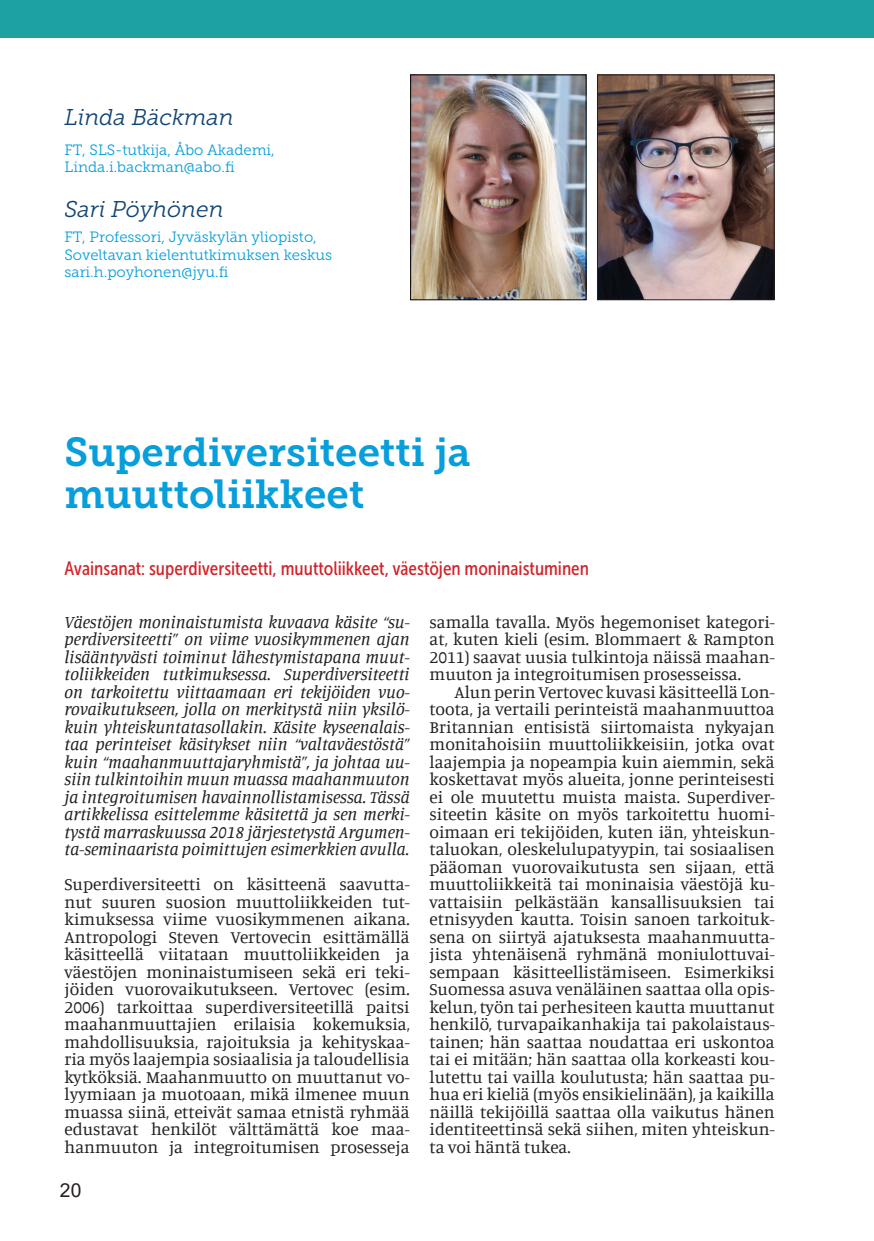
<style>
.page{position:relative;width:874px;height:1241px;background:#fff}
.page>*{position:absolute;margin:0;border:0;box-sizing:border-box;transform-origin:0 0}
.t1{font:40.25px/42px "Museo Slab 700";color:#069edb}
.t2{font:italic 22.75px "Museo Slab 300";color:#114474}
.t3{font:19.25px "Museo Sans Cond 500";color:#d1232a}
.t4{font:19.25px "Arial";color:#231f20}
.t5{font:17.5px/17.5px "Manuale";color:#231f20;text-align:justify}
.t6{font:italic 17.5px/17.5px "Manuale";color:#231f20;text-align:justify}
.t7{font:14.88px/17.5px "Museo Slab 300";color:#069edb}
</style>
<div class="page">
<div style="left:0;top:0;width:873px;height:37px;background:#1ea1a1"></div>
<img style="left:412px;top:76px;width:172px;height:222px">
<div style="left:410px;top:74px;width:176px;height:226px;border:1px solid #000"></div>
<img style="left:598px;top:76px;width:174px;height:222px">
<div style="left:596px;top:74px;width:178px;height:226px;border:1px solid #231f20"></div>
<h2 class="t2" style="left:64px;top:105px;width:171px">Linda Bäckman</h2>
<p class="t7" style="left:64px;top:141px;width:212px">FT, SLS-tutkija, Åbo Akademi,<br>Linda.i.backman@abo.fi</p>
<h2 class="t2" style="left:64px;top:197px;width:160px">Sari Pöyhönen</h2>
<p class="t7" style="left:64px;top:228px;width:269px">FT, Professori, Jyväskylän yliopisto,<br>Soveltavan kielentutkimuksen keskus sari.h.poyhonen@jyu.fi</p>
<h1 class="t1" style="left:64px;top:431px;width:407px">Superdiversiteetti ja muuttoliikkeet</h1>
<p class="t3" style="left:64px;top:557px;width:525px">Avainsanat: superdiversiteetti, muuttoliikkeet, väestöjen moninaistuminen</p>
<p class="t6" style="left:64px;top:612px;width:346px">Väestöjen moninaistumista kuvaava käsite “su&shy;perdiversiteetti” on viime vuosikymmenen ajan lisääntyvästi toiminut lähestymistapana muut&shy;toliikkeiden tutkimuksessa. Superdiversiteetti on tarkoitettu viittaamaan eri tekijöiden vuo&shy;rovaikutukseen, jolla on merkitystä niin yksilö&shy;kuin yhteiskuntatasollakin. Käsite kyseenalais&shy;taa perinteiset käsitykset niin “valtaväestöstä” kuin “maahanmuuttajaryhmistä”, ja johtaa uu&shy;siin tulkintoihin muun muassa maahanmuuton ja integroitumisen havainnollistamisessa. Tässä artikkelissa esittelemme käsitettä ja sen merki&shy;tystä marraskuussa 2018 järjestetystä Argumen&shy;ta-seminaarista poimittujen esimerkkien avulla.</p>
<p class="t5" style="left:64px;top:874px;width:346px">Superdiversiteetti on käsitteenä saavutta&shy;nut suuren suosion muuttoliikkeiden tut&shy;kimuksessa viime vuosikymmenen aikana.<br>Antropologi Steven Vertovecin esittämällä käsitteellä viitataan muuttoliikkeiden ja väestöjen moninaistumiseen sekä eri teki&shy;jöiden vuorovaikutukseen. Vertovec (esim.<br>2006) tarkoittaa superdiversiteetillä paitsi maahanmuuttajien erilaisia kokemuksia, mahdollisuuksia, rajoituksia ja kehityskaa&shy;ria myös laajempia sosiaalisia ja taloudellisia kytköksiä. Maahanmuutto on muuttanut vo&shy;lyymiaan ja muotoaan, mikä ilmenee muun muassa siinä, etteivät samaa etnistä ryhmää edustavat henkilöt välttämättä koe maa&shy;hanmuuton ja integroitumisen prosesseja</p>
<p class="t4" style="left:60px;top:1176px;width:23px">20</p>
<p class="t5" style="left:429px;top:612px;width:346px">samalla tavalla. Myös hegemoniset kategori&shy;at, kuten kieli (esim. Blommaert &amp; Rampton 2011) saavat uusia tulkintoja näissä maahan&shy;muuton ja integroitumisen prosesseissa.</p>
<p class="t5" style="left:429px;top:682px;width:346px;text-indent:25px">Alun perin Vertovec kuvasi käsitteellä Lon&shy;toota, ja vertaili perinteistä maahanmuuttoa Britannian entisistä siirtomaista nykyajan monitahoisiin muuttoliikkeisiin, jotka ovat laajempia ja nopeampia kuin aiemmin, sekä koskettavat myös alueita, jonne perinteisesti ei ole muutettu muista maista. Superdiver&shy;siteetin käsite on myös tarkoitettu huomi&shy;oimaan eri tekijöiden, kuten iän, yhteiskun&shy;taluokan, oleskelulupatyypin, tai sosiaalisen pääoman vuorovaikutusta sen sijaan, että muuttoliikkeitä tai moninaisia väestöjä ku&shy;vattaisiin pelkästään kansallisuuksien tai etnisyyden kautta. Toisin sanoen tarkoituk&shy;sena on siirtyä ajatuksesta maahanmuutta&shy;jista yhtenäisenä ryhmänä moniulottuvai&shy;sempaan käsitteellistämiseen. Esimerkiksi Suomessa asuva venäläinen saattaa olla opis&shy;kelun, työn tai perhesiteen kautta muuttanut henkilö, turvapaikanhakija tai pakolaistaus&shy;tainen; hän saattaa noudattaa eri uskontoa tai ei mitään; hän saattaa olla korkeasti kou&shy;lutettu tai vailla koulutusta; hän saattaa pu&shy;hua eri kieliä (myös ensikielinään), ja kaikilla näillä tekijöillä saattaa olla vaikutus hänen identiteettinsä sekä siihen, miten yhteiskun&shy;ta voi häntä tukea.</p>
</div>
